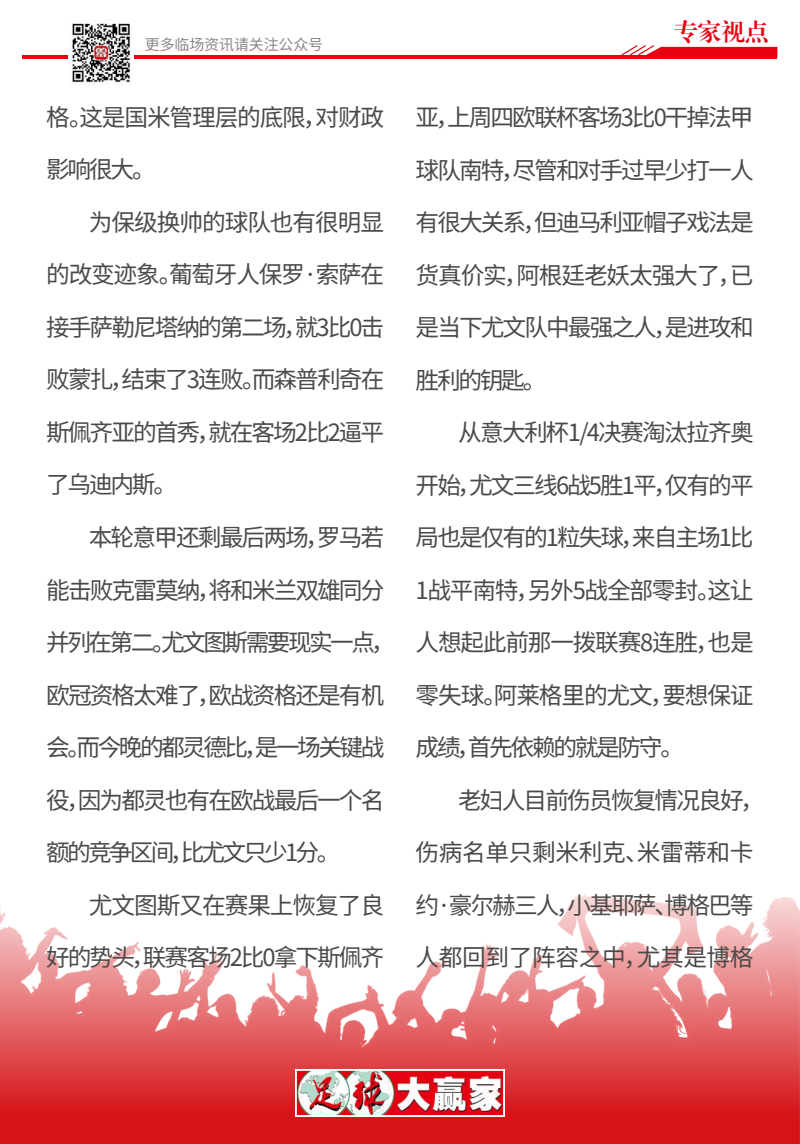
<style>
.page{position:relative;width:800px;height:1144px;background:#fff}
.page>*{position:absolute;margin:0;border:0;box-sizing:border-box;transform-origin:0 0}
.t1{font:23.75px "Noto Sans Hans";letter-spacing:-.085em;color:#4c4948}
.t2{font:23.75px "Noto Sans Hans";letter-spacing:-.055em;color:#4c4948}
.t3{font:23.75px "Noto Sans Hans";letter-spacing:-.05em;color:#4c4948}
.t4{font:23.75px "Noto Sans Hans";letter-spacing:-.11em;color:#4c4948}
.t5{font:23.75px "Noto Sans Hans";letter-spacing:-.02em;color:#4c4948}
.t6{font:23.75px "Noto Sans Hans";letter-spacing:-.045em;color:#4c4948}
.t7{font:23.75px "Noto Sans Hans";letter-spacing:-.12em;color:#4c4948}
.t8{font:23.75px "CT Biao Song SJ";color:#e60012}
.t9{font:600 15px "Noto Sans Hans";letter-spacing:-.01em;color:#7d7d7d}
</style>
<div class="page">
<hr style="left:22px;top:55px;width:755px;height:4px;background:#e60012">
<svg style="left:621px;top:45px;width:156px;height:10px"></svg>
<img style="left:68px;top:23px;width:66px;height:60px">
<img style="left:0;top:894px;width:800px;height:250px">
<img style="left:298px;top:1072px;width:204px;height:42px">
<div style="left:295px;top:1069px;width:210px;height:48px;border:2px solid #fff"></div>
<p class="t9" style="left:145px;top:36px;width:180px">更多临场资讯请关注公众号</p>
<p class="t3" style="left:46px;top:104px;width:340px">格。这是国米管理层的底限，对财政</p>
<p class="t1" style="left:46px;top:156px;width:111px">影响很大。</p>
<p class="t6" style="left:89px;top:209px;width:297px">为保级换帅的球队也有很明显</p>
<p class="t2" style="left:46px;top:261px;width:340px">的改变迹象。葡萄牙人保罗·索萨在</p>
<p class="t1" style="left:46px;top:314px;width:340px">接手萨勒尼塔纳的第二场，就3比0击</p>
<p class="t1" style="left:46px;top:366px;width:340px">败蒙扎，结束了3连败。而森普利奇在</p>
<p class="t1" style="left:46px;top:419px;width:340px">斯佩齐亚的首秀，就在客场2比2逼平</p>
<p class="t1" style="left:46px;top:471px;width:132px">了乌迪内斯。</p>
<p class="t1" style="left:89px;top:524px;width:297px">本轮意甲还剩最后两场，罗马若</p>
<p class="t1" style="left:46px;top:576px;width:340px">能击败克雷莫纳，将和米兰双雄同分</p>
<p class="t4" style="left:46px;top:629px;width:350px">并列在第二。尤文图斯需要现实一点，</p>
<p class="t1" style="left:46px;top:681px;width:340px">欧冠资格太难了，欧战资格还是有机</p>
<p class="t4" style="left:46px;top:734px;width:340px">会。而今晚的都灵德比，是一场关键战</p>
<p class="t1" style="left:46px;top:786px;width:340px">役，因为都灵也有在欧战最后一个名</p>
<p class="t7" style="left:46px;top:839px;width:296px">额的竞争区间，比尤文只少1分。</p>
<p class="t6" style="left:89px;top:891px;width:297px">尤文图斯又在赛果上恢复了良</p>
<p class="t1" style="left:46px;top:944px;width:340px">好的势头，联赛客场2比0拿下斯佩齐</p>
<p class="t8" style="left:674px;top:20px;width:96px">专家视点</p>
<p class="t1" style="left:416px;top:104px;width:340px">亚，上周四欧联杯客场3比0干掉法甲</p>
<p class="t1" style="left:416px;top:156px;width:340px">球队南特，尽管和对手过早少打一人</p>
<p class="t1" style="left:416px;top:209px;width:340px">有很大关系，但迪马利亚帽子戏法是</p>
<p class="t3" style="left:416px;top:261px;width:340px">货真价实，阿根廷老妖太强大了，已</p>
<p class="t1" style="left:416px;top:314px;width:340px">是当下尤文队中最强之人，是进攻和</p>
<p class="t1" style="left:416px;top:366px;width:132px">胜利的钥匙。</p>
<p class="t1" style="left:458px;top:419px;width:297px">从意大利杯1/4决赛淘汰拉齐奥</p>
<p class="t1" style="left:416px;top:471px;width:340px">开始，尤文三线6战5胜1平，仅有的平</p>
<p class="t1" style="left:416px;top:524px;width:340px">局也是仅有的1粒失球，来自主场1比</p>
<p class="t2" style="left:416px;top:576px;width:340px">1战平南特，另外5战全部零封。这让</p>
<p class="t2" style="left:416px;top:629px;width:340px">人想起此前那一拨联赛8连胜，也是</p>
<p class="t3" style="left:416px;top:682px;width:340px">零失球。阿莱格里的尤文，要想保证</p>
<p class="t1" style="left:416px;top:734px;width:270px">成绩，首先依赖的就是防守。</p>
<p class="t1" style="left:458px;top:787px;width:307px">老妇人目前伤员恢复情况良好，</p>
<p class="t5" style="left:416px;top:839px;width:340px">伤病名单只剩米利克、米雷蒂和卡</p>
<p class="t1" style="left:416px;top:892px;width:340px">约·豪尔赫三人，小基耶萨、博格巴等</p>
<p class="t5" style="left:416px;top:944px;width:340px">人都回到了阵容之中，尤其是博格</p>
</div>
